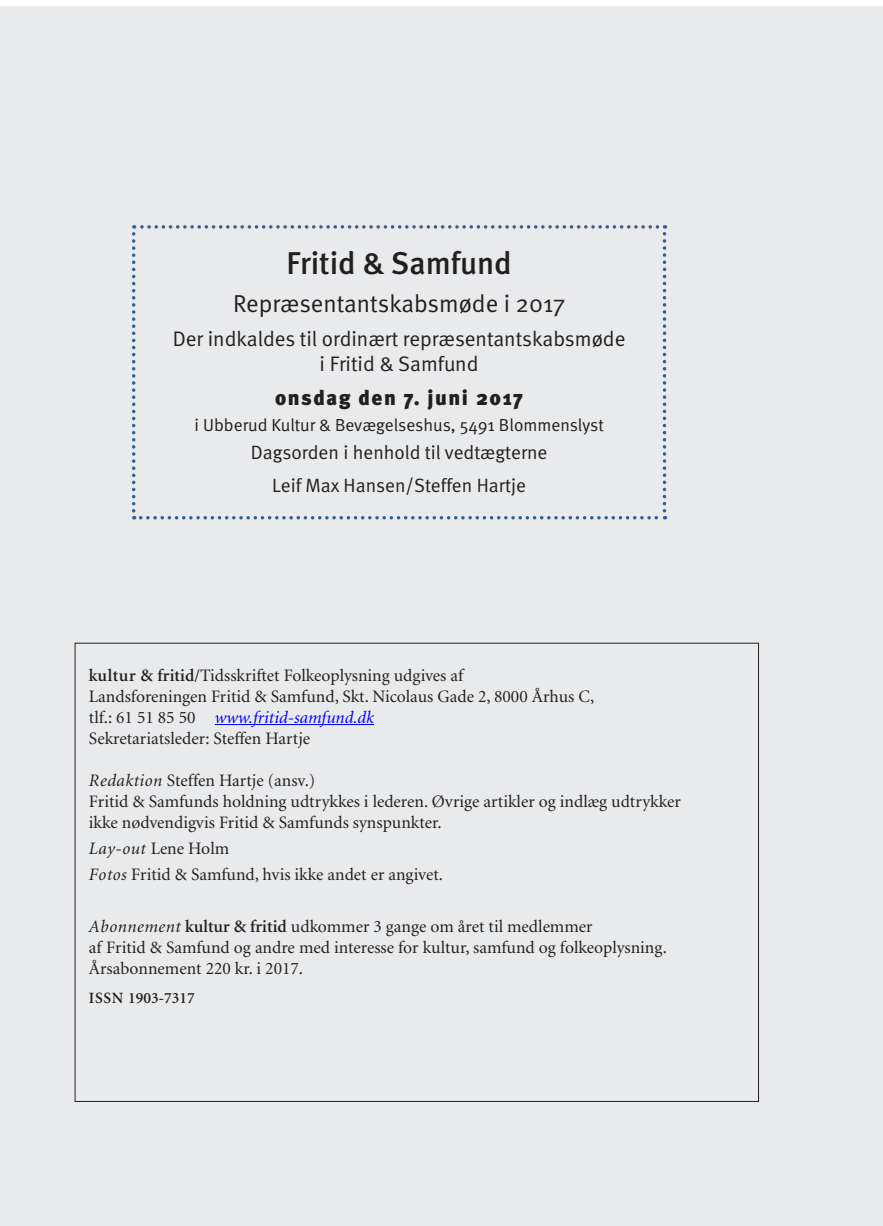
<style>
.page{position:relative;width:883px;height:1226px;background:#fff}
.page>*{position:absolute;margin:0;border:0;box-sizing:border-box;transform-origin:0 0}
.t1{font:500 31.5px "Meta";color:#231f20}
.t2{font:24.5px "Meta Normal";color:#231f20}
.t3{font:21px/24.5px "Meta Normal";color:#231f20;text-align:center}
.t4{font:900 21px "Meta";letter-spacing:.075em;color:#231f20}
.t5{font:19.25px/32.7px "Meta Normal";color:#231f20;text-align:center}
.t6{font:17.5px/21px "Minion";color:#231f20}
.t7{font:17.5px "Meta Normal";color:#231f20}
.t8{font:600 15.75px "Minion";color:#231f20}
.s1{font-weight:600}
.s2{font-style:italic;color:#00f}
.s3{font-style:italic}
</style>
<div class="page">
<div style="left:0;top:6px;width:883px;height:1219px;background:#e9eaeb"></div>
<svg style="left:132px;top:225px;width:534px;height:294px"></svg>
<hr style="left:215px;top:724px;width:159px;height:1px;background:#00f">
<h1 class="t1" style="left:286px;top:245px;width:227px">Fritid &amp; Samfund</h1>
<h2 class="t2" style="left:233px;top:289px;width:334px">Repræsentantskabsmøde i 2017</h2>
<p class="t3" style="left:173px;top:326px;width:454px">Der indkaldes til ordinært repræsentantskabsmøde i Fritid &amp; Samfund</p>
<p class="t4" style="left:275px;top:385px;width:249px">onsdag den 7. juni 2017</p>
<p class="t7" style="left:195px;top:415px;width:411px">i Ubberud Kultur &amp; Bevægelseshus, 5491 Blommenslyst</p>
<p class="t5" style="left:251px;top:435px;width:298px">Dagsorden i henhold til vedtægterne<br>Leif Max Hansen/Steffen Hartje</p>
<p class="t6" style="left:89px;top:665px;width:507px"><span class="s1">kultur &amp; fritid</span>/Tidsskriftet Folkeoplysning udgives af<br>Landsforeningen Fritid &amp; Samfund, Skt. Nicolaus Gade 2, 8000 Århus C, tlf.: 61 51 85 50 <span class="s2">www.fritid-samfund.dk<br></span>Sekretariatsleder: Steffen Hartje</p>
<p class="t6" style="left:89px;top:770px;width:593px"><span class="s3">Redaktion</span> Steffen Hartje (ansv.)<br>Fritid &amp; Samfunds holdning udtrykkes i lederen. Øvrige artikler og indlæg udtrykker ikke nødvendigvis Fritid &amp; Samfunds synspunkter.</p>
<p class="t6" style="left:89px;top:835px;width:356px;line-height:25.9px"><span class="s3">Lay-out</span> Lene Holm<br><span class="s3">Fotos</span> Fritid &amp; Samfund, hvis ikke andet er angivet.</p>
<p class="t6" style="left:89px;top:916px;width:579px"><span class="s3">Abonnement</span> <span class="s1">kultur &amp; fritid</span> udkommer 3 gange om året til medlemmer<br>af Fritid &amp; Samfund og andre med interesse for kultur, samfund og folkeoplysning.<br>Årsabonnement 220 kr. i 2017.</p>
<p class="t8" style="left:89px;top:989px;width:107px">ISSN 1903-7317</p>
</div>
